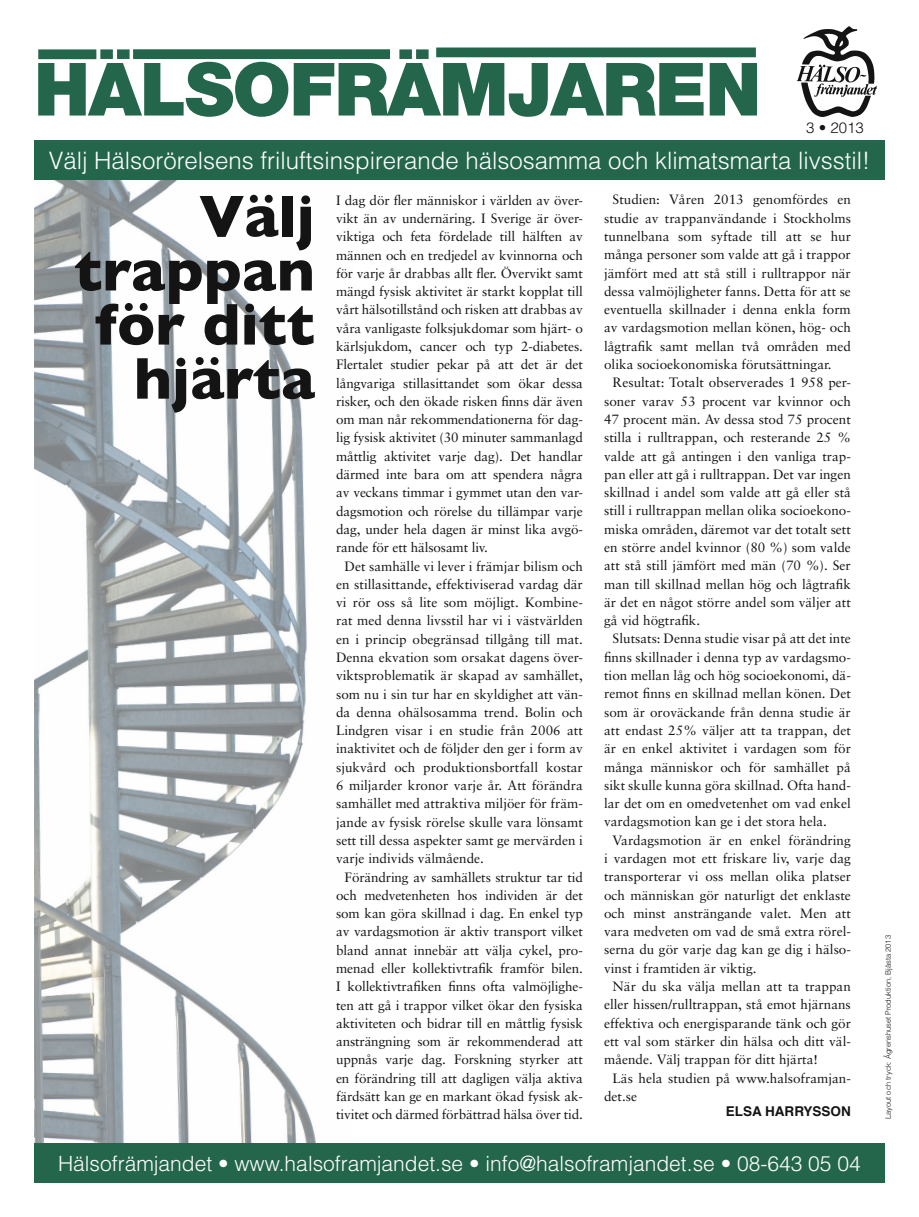
<style>
.page{position:relative;width:919px;height:1217px;background:#fff}
.page>*{position:absolute;margin:0;border:0;box-sizing:border-box;transform-origin:0 0}
.t1{font:900 73.5px "Helvetica Neue";letter-spacing:-.02em;color:#23664b}
.t2{font:700 59.7px/54px "Gill Sans";color:#131413;text-align:right}
.t3{font:300 24px "Helvetica";color:#fff}
.t4{font:300 21px "Helvetica";color:#fff}
.t5{font:300 15px "Helvetica";color:#131413}
.t6{font:13.5px/18.3px "Sabon";color:#131413;text-align:justify}
.t7{font:700 13.5px "Helvetica";color:#131413}
.t8{font:300 7.5px "Helvetica";color:#131413}
</style>
<div class="page">
<img style="left:34px;top:179px;width:318px;height:963px">
<div style="left:34px;top:1142px;width:850px;height:40px;background:#23664b"></div>
<div style="left:34px;top:140px;width:850px;height:39px;background:#23664b"></div>
<img style="left:796px;top:26px;width:81px;height:91px">
<div style="left:38px;top:49px;width:58px;height:10px;background:#23664b"></div>
<div style="left:133px;top:49px;width:257px;height:10px;background:#23664b"></div>
<div style="left:436px;top:47px;width:319px;height:10px;background:#23664b"></div>
<h1 class="t1" style="left:34px;top:45px;width:728px">HÄLSOFRÄMJAREN</h1>
<p class="t5" style="left:806px;top:118px;width:59px">3 • 2013</p>
<h3 class="t3" style="left:49px;top:146px;width:823px">Välj Hälsorörelsens friluftsinspirerande hälsosamma och klimatsmarta livsstil!</h3>
<h2 class="t2" style="left:74px;top:189px;width:242px">Välj trappan för ditt hjärta</h2>
<p class="t6" style="left:336px;top:191px;width:248px">I dag dör fler människor i världen av över&shy;vikt än av undernäring. I Sverige är över&shy;viktiga och feta fördelade till hälften av männen och en tredjedel av kvinnorna och för varje år drabbas allt fler. Övervikt samt mängd fysisk aktivitet är starkt kopplat till vårt hälsotillstånd och risken att drabbas av våra vanligaste folksjukdomar som hjärt- o kärlsjukdom, cancer och typ 2-diabetes.<br>Flertalet studier pekar på att det är det långvariga stillasittandet som ökar dessa risker, och den ökade risken finns där även om man når rekommendationerna för dag&shy;lig fysisk aktivitet (30 minuter sammanlagd måttlig aktivitet varje dag). Det handlar därmed inte bara om att spendera några av veckans timmar i gymmet utan den var&shy;dagsmotion och rörelse du tillämpar varje dag, under hela dagen är minst lika avgö&shy;rande för ett hälsosamt liv.</p>
<p class="t6" style="left:336px;top:556px;width:248px;text-indent:9px">Det samhälle vi lever i främjar bilism och en stillasittande, effektiviserad vardag där vi rör oss så lite som möjligt. Kombine&shy;rat med denna livsstil har vi i västvärlden en i princip obegränsad tillgång till mat.<br>Denna ekvation som orsakat dagens över&shy;viktsproblematik är skapad av samhället, som nu i sin tur har en skyldighet att vän&shy;da denna ohälsosamma trend. Bolin och Lindgren visar i en studie från 2006 att inaktivitet och de följder den ger i form av sjukvård och produktionsbortfall kostar 6 miljarder kronor varje år. Att förändra samhället med attraktiva miljöer för främ&shy;jande av fysisk rörelse skulle vara lönsamt sett till dessa aspekter samt ge mervärden i varje individs välmående.</p>
<p class="t6" style="left:336px;top:867px;width:248px;text-indent:9px">Förändring av samhällets struktur tar tid och medvetenheten hos individen är det som kan göra skillnad i dag. En enkel typ av vardagsmotion är aktiv transport vilket bland annat innebär att välja cykel, pro&shy;menad eller kollektivtrafik framför bilen.<br>I kollektivtrafiken finns ofta valmöjlighe&shy;ten att gå i trappor vilket ökar den fysiska aktiviteten och bidrar till en måttlig fysisk ansträngning som är rekommenderad att uppnås varje dag. Forskning styrker att en förändring till att dagligen välja aktiva färdsätt kan ge en markant ökad fysisk ak&shy;tivitet och därmed förbättrad hälsa över tid.</p>
<p class="t6" style="left:604px;top:190px;width:248px;text-indent:9px">Studien: Våren 2013 genomfördes en studie av trappanvändande i Stockholms tunnelbana som syftade till att se hur många personer som valde att gå i trappor jämfört med att stå still i rulltrappor när dessa valmöjligheter fanns. Detta för att se eventuella skillnader i denna enkla form av vardagsmotion mellan könen, hög- och lågtrafik samt mellan två områden med olika socioekonomiska förutsättningar.</p>
<p class="t6" style="left:604px;top:373px;width:248px;text-indent:9px">Resultat: Totalt observerades 1 958 per&shy;soner varav 53 procent var kvinnor och 47 procent män. Av dessa stod 75 procent stilla i rulltrappan, och resterande 25 % valde att gå antingen i den vanliga trap&shy;pan eller att gå i rulltrappan. Det var ingen skillnad i andel som valde att gå eller stå still i rulltrappan mellan olika socioekono&shy;miska områden, däremot var det totalt sett en större andel kvinnor (80 %) som valde att stå still jämfört med män (70 %). Ser man till skillnad mellan hög och lågtrafik är det en något större andel som väljer att gå vid högtrafik.</p>
<p class="t6" style="left:604px;top:629px;width:248px;text-indent:9px">Slutsats: Denna studie visar på att det inte finns skillnader i denna typ av vardagsmo&shy;tion mellan låg och hög socioekonomi, dä&shy;remot finns en skillnad mellan könen. Det som är oroväckande från denna studie är att endast 25% väljer att ta trappan, det är en enkel aktivitet i vardagen som för många människor och för samhället på sikt skulle kunna göra skillnad. Ofta hand&shy;lar det om en omedvetenhet om vad enkel vardagsmotion kan ge i det stora hela.</p>
<p class="t6" style="left:604px;top:830px;width:248px;text-indent:9px">Vardagsmotion är en enkel förändring i vardagen mot ett friskare liv, varje dag transporterar vi oss mellan olika platser och människan gör naturligt det enklaste och minst ansträngande valet. Men att vara medveten om vad de små extra rörel&shy;serna du gör varje dag kan ge dig i hälso&shy;vinst i framtiden är viktig.</p>
<p class="t6" style="left:604px;top:976px;width:248px;text-indent:9px">När du ska välja mellan att ta trappan eller hissen/rulltrappan, stå emot hjärnans effektiva och energisparande tänk och gör ett val som stärker din hälsa och ditt väl&shy;mående. Välj trappan för ditt hjärta!</p>
<p class="t6" style="left:604px;top:1068px;width:248px;text-indent:9px">Läs hela studien på www.halsoframjan&shy;det.se</p>
<p class="t7" style="left:725px;top:1099px;width:127px">ELSA HARRYSSON</p>
<h3 class="t4" style="left:58px;top:1150px;width:804px">Hälsofrämjandet • www.halsoframjandet.se • info@halsoframjandet.se • 08-643 05 04</h3>
<p class="t8" style="left:883px;top:1118px;width:185px;rotate:-90deg">Layout och tryck: Ågrenshuset Produktion, Bjästa 2013</p>
</div>
